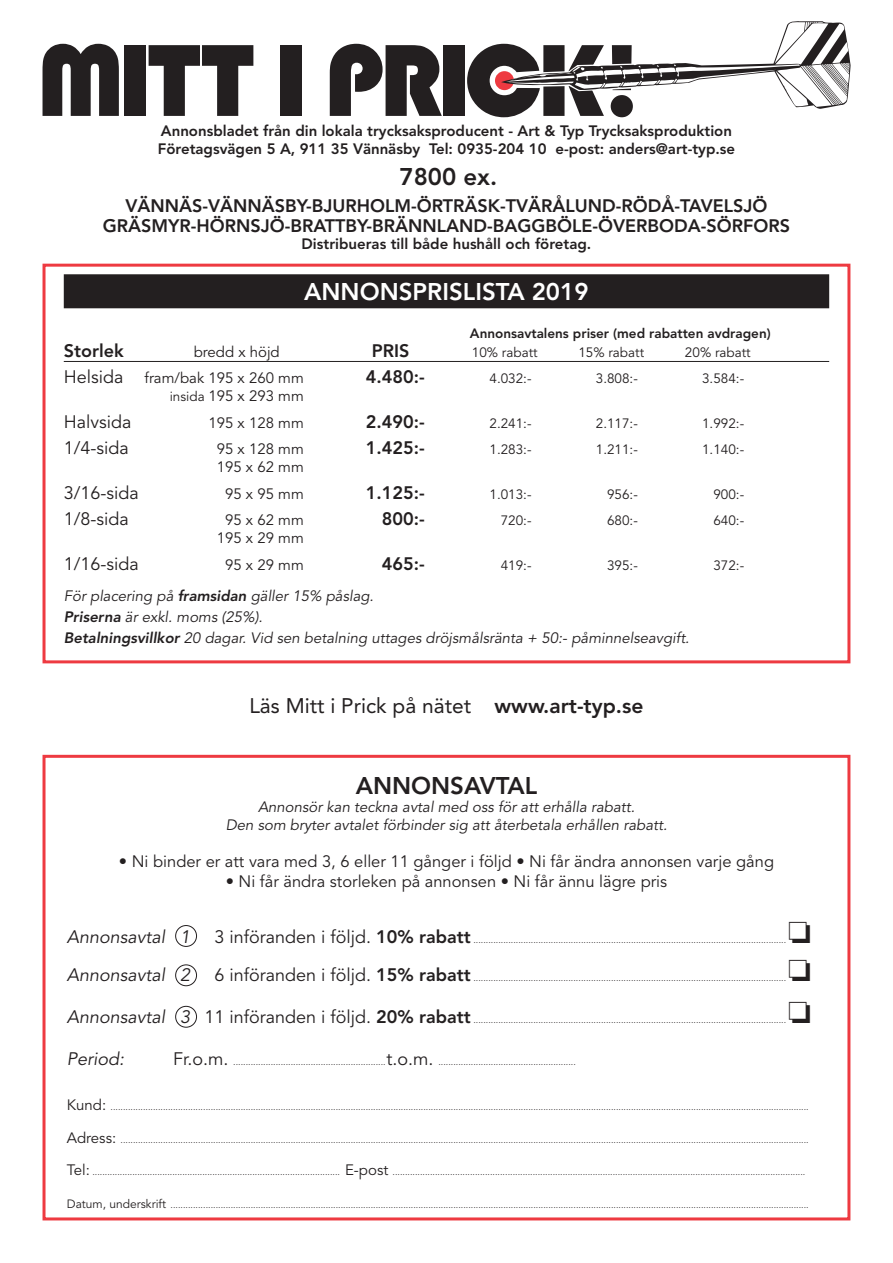
<style>
.page{position:relative;width:893px;height:1263px;background:#fff}
.page>*{position:absolute;margin:0;border:0;box-sizing:border-box;transform-origin:0 0}
.t1{font:800 24px "Avenir";color:#fff}
.t2{font:800 24px "Avenir";color:#231f20}
.t3{font:21px "Avenir";color:#231f20}
.t4{font:800 18px/20.2px "Avenir";color:#231f20;text-align:center}
.t5{font:18px "Avenir";color:#231f20}
.t6{font:italic 18px "Avenir";color:#231f20}
.t7{font:16.5px "Avenir";color:#231f20}
.t8{font:italic 15px/21px "Avenir";color:#231f20}
.t9{font:800 15px/17.2px "Avenir";color:#231f20}
.t10{font:15px "Avenir";color:#231f20}
.t11{font:13.5px "Avenir";color:#231f20}
.t12{font:800 13.5px "Avenir";color:#231f20}
.t13{font:9px "Avenir";color:#231f20}
.s1{font-size:18px}
.s2{font-size:13.5px}
.s3{font-weight:800}
.s4{font-weight:800;font-size:18px}
.s5{font-style:italic;font-size:18px}
.s6{font-size:15px}
.s7{font-size:12px}
</style>
<div class="page">
<div style="left:43px;top:264px;width:807px;height:399px;border:3px solid #ee3a41"></div>
<div style="left:65px;top:275px;width:763px;height:33px;background:#231f20"></div>
<div style="left:64px;top:274px;width:765px;height:34px;border:2px solid #231f20"></div>
<hr style="left:64px;top:361px;width:765px;height:1px;background:#231f20">
<div style="left:43px;top:755px;width:807px;height:465px;border:3px solid #ee3a41"></div>
<div style="left:175px;top:925px;width:22px;height:21px;border:1px solid #231f20;border-radius:50%"></div>
<div style="left:175px;top:965px;width:22px;height:21px;border:1px solid #231f20;border-radius:50%"></div>
<div style="left:175px;top:1006px;width:22px;height:21px;border:1px solid #231f20;border-radius:50%"></div>
<svg style="left:43px;top:44px;width:76px;height:72px"></svg>
<div style="left:124px;top:45px;width:22px;height:71px;background:#231f20"></div>
<svg style="left:149px;top:45px;width:104px;height:71px"></svg>
<div style="left:281px;top:45px;width:21px;height:71px;background:#231f20"></div>
<svg style="left:330px;top:44px;width:112px;height:72px"></svg>
<div style="left:443px;top:45px;width:21px;height:71px;background:#231f20"></div>
<svg style="left:467px;top:21px;width:383px;height:96px"></svg>
<h3 class="t9" style="left:158px;top:122px;width:579px">Annonsbladet från din lokala trycksaksproducent - Art &amp; Typ Trycksaksproduktion<br>Företagsvägen 5 A, 911 35 Vännäsby Tel: 0935-204 10 e-post: anders@art-typ.se</h3>
<h1 class="t2" style="left:400px;top:163px;width:99px">7800 ex.</h1>
<h3 class="t4" style="left:103px;top:195px;width:689px">VÄNNÄS-VÄNNÄSBY-BJURHOLM-ÖRTRÄSK-TVÄRÅLUND-RÖDÅ-TAVELSJÖ<br>GRÄSMYR-HÖRNSJÖ-BRATTBY-BRÄNNLAND-BAGGBÖLE-ÖVERBODA-SÖRFORS</h3>
<h3 class="t9" style="left:302px;top:235px;width:291px">Distribueras till både hushåll och företag.</h3>
<h1 class="t1" style="left:304px;top:278px;width:286px">ANNONSPRISLISTA 2019</h1>
<h3 class="t12" style="left:470px;top:325px;width:302px">Annonsavtalens priser (med rabatten avdragen)</h3>
<h3 class="t4" style="left:64px;top:340px;width:61px">Storlek</h3>
<h3 class="t10" style="left:194px;top:343px;width:88px">bredd x höjd</h3>
<h3 class="t4" style="left:372px;top:340px;width:39px">PRIS</h3>
<h3 class="t11" style="left:472px;top:344px;width:67px">10% rabatt</h3>
<h3 class="t11" style="left:578px;top:344px;width:67px">15% rabatt</h3>
<h3 class="t11" style="left:685px;top:344px;width:67px">20% rabatt</h3>
<h3 class="t10" style="left:64px;top:369px;width:242px"><span class="s1">Helsida</span> fram/bak 195 x 260 mm</h3>
<h3 class="t4" style="left:366px;top:367px;width:60px">4.480:-</h3>
<h3 class="t11" style="left:489px;top:371px;width:44px">4.032:-</h3>
<h3 class="t11" style="left:596px;top:371px;width:44px">3.808:-</h3>
<h3 class="t11" style="left:702px;top:371px;width:44px">3.584:-</h3>
<h3 class="t10" style="left:170px;top:387px;width:136px"><span class="s2">insida</span> 195 x 293 mm</h3>
<h3 class="t5" style="left:64px;top:411px;width:69px">Halvsida</h3>
<h3 class="t10" style="left:208px;top:414px;width:97px">195 x 128 mm</h3>
<h3 class="t4" style="left:366px;top:411px;width:60px">2.490:-</h3>
<h3 class="t11" style="left:489px;top:415px;width:44px">2.241:-</h3>
<h3 class="t11" style="left:596px;top:415px;width:44px">2.117:-</h3>
<h3 class="t11" style="left:702px;top:415px;width:44px">1.992:-</h3>
<h3 class="t5" style="left:64px;top:437px;width:66px">1/4-sida</h3>
<h3 class="t10" style="left:217px;top:440px;width:88px">95 x 128 mm</h3>
<h3 class="t4" style="left:366px;top:438px;width:60px">1.425:-</h3>
<h3 class="t11" style="left:489px;top:442px;width:44px">1.283:-</h3>
<h3 class="t11" style="left:596px;top:442px;width:44px">1.211:-</h3>
<h3 class="t11" style="left:702px;top:442px;width:44px">1.140:-</h3>
<h3 class="t10" style="left:217px;top:458px;width:88px">195 x 62 mm</h3>
<h3 class="t5" style="left:64px;top:482px;width:77px">3/16-sida</h3>
<h3 class="t10" style="left:225px;top:485px;width:80px">95 x 95 mm</h3>
<h3 class="t4" style="left:366px;top:482px;width:60px">1.125:-</h3>
<h3 class="t11" style="left:489px;top:486px;width:44px">1.013:-</h3>
<h3 class="t11" style="left:607px;top:486px;width:32px">956:-</h3>
<h3 class="t11" style="left:713px;top:486px;width:32px">900:-</h3>
<h3 class="t5" style="left:64px;top:508px;width:66px">1/8-sida</h3>
<h3 class="t10" style="left:225px;top:511px;width:80px">95 x 62 mm</h3>
<h3 class="t4" style="left:382px;top:509px;width:44px">800:-</h3>
<h3 class="t11" style="left:501px;top:513px;width:32px">720:-</h3>
<h3 class="t11" style="left:607px;top:513px;width:32px">680:-</h3>
<h3 class="t11" style="left:713px;top:513px;width:32px">640:-</h3>
<h3 class="t10" style="left:217px;top:529px;width:88px">195 x 29 mm</h3>
<h3 class="t5" style="left:64px;top:553px;width:77px">1/16-sida</h3>
<h3 class="t10" style="left:225px;top:556px;width:80px">95 x 29 mm</h3>
<h3 class="t4" style="left:382px;top:553px;width:44px">465:-</h3>
<h3 class="t11" style="left:501px;top:557px;width:32px">419:-</h3>
<h3 class="t11" style="left:607px;top:557px;width:32px">395:-</h3>
<h3 class="t11" style="left:713px;top:557px;width:32px">372:-</h3>
<h3 class="t8" style="left:64px;top:586px;width:627px">För placering på <span class="s3">framsidan</span> gäller 15% påslag.<br><span class="s3">Priserna</span> är exkl. moms (25%).<br><span class="s3">Betalningsvillkor</span> 20 dagar. Vid sen betalning uttages dröjsmålsränta + 50:- påminnelseavgift.</h3>
<h2 class="t3" style="left:249px;top:694px;width:396px">Läs Mitt i Prick på nätet <span class="s3">www.art-typ.se</span></h2>
<h1 class="t2" style="left:356px;top:771px;width:183px">ANNONSAVTAL</h1>
<h3 class="t8" style="left:226px;top:798px;width:443px;line-height:18px;text-align:center">Annonsör kan teckna avtal med oss för att erhålla rabatt.<br>Den som bryter avtalet förbinder sig att återbetala erhållen rabatt.</h3>
<h3 class="t7" style="left:119px;top:852px;width:657px">• Ni binder er att vara med 3, 6 eller 11 gånger i följd • Ni får ändra annonsen varje gång</h3>
<h3 class="t7" style="left:226px;top:871px;width:443px">• Ni får ändra storleken på annonsen • Ni får ännu lägre pris</h3>
<h3 class="t6" style="left:67px;top:926px;width:125px">Annonsavtal 1</h3>
<p class="t13" style="left:214px;top:934px;width:573px"><span class="s1">3 införanden i följd.</span> <span class="s4">10% rabatt</span> .............................................................................................................................</p>
<h3 class="t6" style="left:67px;top:964px;width:125px">Annonsavtal 2</h3>
<p class="t13" style="left:214px;top:972px;width:573px"><span class="s1">6 införanden i följd.</span> <span class="s4">15% rabatt</span> .............................................................................................................................</p>
<p class="t13" style="left:67px;top:1015px;width:721px"><span class="s5">Annonsavtal 3</span> <span class="s1">11 införanden i följd.</span> <span class="s4">20% rabatt</span> .............................................................................................................................</p>
<h3 class="t6" style="left:67px;top:1049px;width:59px">Period:</h3>
<p class="t13" style="left:173px;top:1057px;width:404px"><span class="s1">Fr.o.m.</span> .............................................................<span class="s1">t.o.m.</span> .......................................................</p>
<p class="t13" style="left:67px;top:1102px;width:743px"><span class="s6">Kund:</span> .......................................................................................................................................................................................................................................................................................</p>
<p class="t13" style="left:67px;top:1135px;width:743px"><span class="s6">Adress:</span> ...................................................................................................................................................................................................................................................................................</p>
<p class="t13" style="left:67px;top:1167px;width:740px"><span class="s6">Tel:</span> ................................................................................................... <span class="s6">E-post</span> .....................................................................................................................................................................</p>
<p class="t13" style="left:67px;top:1199px;width:743px"><span class="s7">Datum, underskrift</span> ...............................................................................................................................................................................................................................................................</p>
</div>
